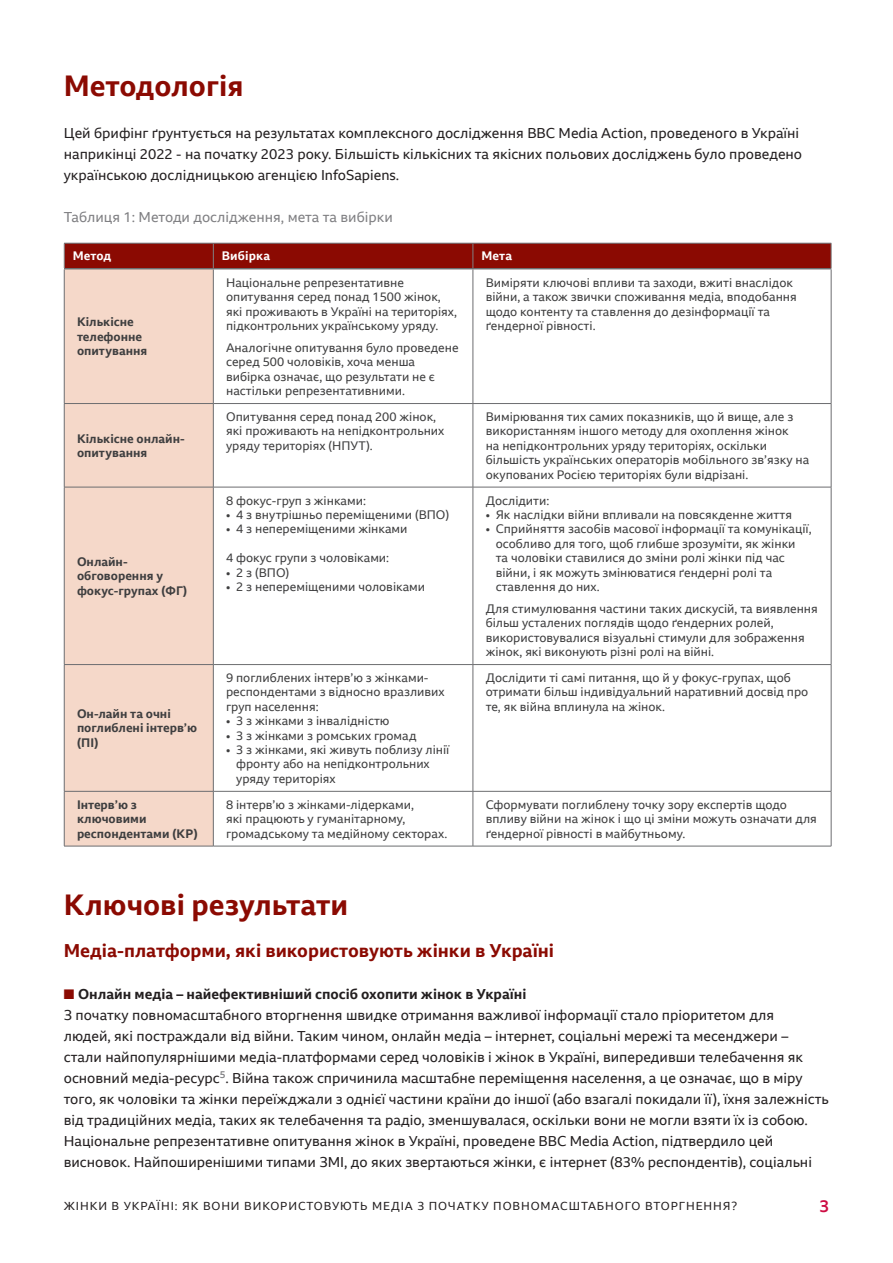
<style>
.page{position:relative;width:893px;height:1263px;background:#fff}
.page>*{position:absolute;margin:0;border:0;box-sizing:border-box;transform-origin:0 0}
.t1{font:700 28.5px "BBC Reith Sans";color:#8b0a02}
.t2{font:700 18px "BBC Reith Sans";color:#8b0a02}
.t3{font:500 16.5px "BBC Reith Sans";color:#cd0c43}
.t4{font:13.8px/21px "BBC Reith Sans";color:#231f20}
.t5{font:700 13.8px "BBC Reith Sans";color:#231f20}
.t6{font:13.8px "BBC Reith Sans";color:#808083}
.TABLE_BODY_CELL{font:12px/14.4px "BBC Reith Sans";color:#3e3e3f}
.TABLE_BODY_CELL-2{font:700 12px/14.4px "BBC Reith Sans";color:#3e3e3f}
.TABLE_BODY_CELL-3{font:700 12px "BBC Reith Sans";letter-spacing:.01em;color:#fff}
.t7{font:11.25px "BBC Reith Sans";letter-spacing:.08em;color:#231f20}
.s1{color:#8b0a02}
</style>
<div class="page">
<div style="left:65px;top:269px;width:148px;height:577px;background:#f5d8c9"></div>
<hr style="left:64px;top:269px;width:1px;height:134px;background:#6c6d70">
<hr style="left:213px;top:269px;width:1px;height:134px;background:#6c6d70">
<hr style="left:473px;top:269px;width:1px;height:134px;background:#6c6d70">
<hr style="left:831px;top:269px;width:1px;height:134px;background:#6c6d70">
<hr style="left:64px;top:404px;width:1px;height:83px;background:#6c6d70">
<hr style="left:213px;top:404px;width:1px;height:83px;background:#6c6d70">
<hr style="left:473px;top:404px;width:1px;height:83px;background:#6c6d70">
<hr style="left:831px;top:404px;width:1px;height:83px;background:#6c6d70">
<hr style="left:64px;top:487px;width:1px;height:177px;background:#6c6d70">
<hr style="left:213px;top:487px;width:1px;height:177px;background:#6c6d70">
<hr style="left:473px;top:487px;width:1px;height:177px;background:#6c6d70">
<hr style="left:831px;top:487px;width:1px;height:177px;background:#6c6d70">
<hr style="left:64px;top:665px;width:1px;height:126px;background:#6c6d70">
<hr style="left:213px;top:665px;width:1px;height:126px;background:#6c6d70">
<hr style="left:473px;top:665px;width:1px;height:126px;background:#6c6d70">
<hr style="left:831px;top:665px;width:1px;height:126px;background:#6c6d70">
<hr style="left:64px;top:791px;width:1px;height:55px;background:#6c6d70">
<hr style="left:213px;top:791px;width:1px;height:55px;background:#6c6d70">
<hr style="left:473px;top:791px;width:1px;height:55px;background:#6c6d70">
<hr style="left:831px;top:791px;width:1px;height:55px;background:#6c6d70">
<hr style="left:64px;top:403px;width:149px;height:1px;background:#6c6d70">
<hr style="left:64px;top:487px;width:149px;height:1px;background:#6c6d70">
<hr style="left:64px;top:664px;width:149px;height:1px;background:#6c6d70">
<hr style="left:64px;top:791px;width:149px;height:1px;background:#6c6d70">
<hr style="left:64px;top:846px;width:149px;height:1px;background:#6c6d70">
<hr style="left:213px;top:403px;width:260px;height:1px;background:#6c6d70">
<hr style="left:473px;top:403px;width:358px;height:1px;background:#6c6d70">
<hr style="left:213px;top:487px;width:260px;height:1px;background:#6c6d70">
<hr style="left:473px;top:487px;width:358px;height:1px;background:#6c6d70">
<hr style="left:213px;top:664px;width:260px;height:1px;background:#6c6d70">
<hr style="left:473px;top:664px;width:358px;height:1px;background:#6c6d70">
<hr style="left:213px;top:791px;width:260px;height:1px;background:#6c6d70">
<hr style="left:473px;top:791px;width:358px;height:1px;background:#6c6d70">
<hr style="left:213px;top:846px;width:260px;height:1px;background:#6c6d70">
<hr style="left:473px;top:846px;width:358px;height:1px;background:#6c6d70">
<div style="left:64px;top:243px;width:768px;height:26px;background:#8b0a02"></div>
<hr style="left:213px;top:243px;width:260px;height:1px;background:#6c6d70">
<hr style="left:473px;top:243px;width:358px;height:1px;background:#6c6d70">
<hr style="left:64px;top:268px;width:149px;height:1px;background:#6c6d70">
<hr style="left:213px;top:268px;width:260px;height:1px;background:#6c6d70">
<hr style="left:473px;top:268px;width:358px;height:1px;background:#6c6d70">
<hr style="left:64px;top:243px;width:149px;height:1px;background:#6c6d70">
<p class="t1" style="left:64px;top:68px;width:181px">Методологія</p>
<p class="t4" style="left:64px;top:122px;width:740px">Цей брифінг ґрунтується на результатах комплексного дослідження BBC Media Action, проведеного в Україні наприкінці 2022 - на початку 2023 року. Більшість кількісних та якісних польових досліджень було проведено українською дослідницькою агенцією InfoSapiens.</p>
<p class="t6" style="left:64px;top:208px;width:331px">Таблиця 1: Методи дослідження, мета та вибірки</p>
<p class="TABLE_BODY_CELL-3" style="left:73px;top:248px;width:40px">Метод</p>
<p class="TABLE_BODY_CELL-3" style="left:222px;top:248px;width:50px">Вибірка</p>
<p class="TABLE_BODY_CELL-3" style="left:481px;top:248px;width:32px">Мета</p>
<p class="TABLE_BODY_CELL-2" style="left:77px;top:315px;width:72px">Кількісне телефонне опитування</p>
<p class="TABLE_BODY_CELL-2" style="left:77px;top:431px;width:109px">Кількісне онлайн&shy;опитування</p>
<p class="TABLE_BODY_CELL-2" style="left:77px;top:554px;width:112px">Онлайн&shy;обговорення у фокус-групах (ФГ)</p>
<p class="TABLE_BODY_CELL-2" style="left:77px;top:706px;width:122px">Он-лайн та очні поглиблені інтерв’ю (ПІ)</p>
<p class="TABLE_BODY_CELL" style="left:226px;top:275px;width:232px">Національне репрезентативне опитування серед понад 1500 жінок, які проживають в Україні на територіях, підконтрольних українському уряду.</p>
<p class="TABLE_BODY_CELL" style="left:226px;top:340px;width:234px">Аналогічне опитування було проведене серед 500 чоловіків, хоча менша вибірка означає, що результати не є настільки репрезентативними.</p>
<p class="TABLE_BODY_CELL" style="left:486px;top:275px;width:313px">Виміряти ключові впливи та заходи, вжиті внаслідок війни, а також звички споживання медіа, вподобання щодо контенту та ставлення до дезінформації та ґендерної рівності.</p>
<p class="TABLE_BODY_CELL" style="left:226px;top:409px;width:220px">Опитування серед понад 200 жінок, які проживають на непідконтрольних уряду територіях (НПУТ).</p>
<p class="TABLE_BODY_CELL" style="left:486px;top:409px;width:325px">Вимірювання тих самих показників, що й вище, але з використанням іншого методу для охоплення жінок<br>на непідконтрольних уряду територіях, оскільки більшість українських операторів мобільного зв’язку на окупованих Росією територіях були відрізані.</p>
<p class="TABLE_BODY_CELL" style="left:226px;top:493px;width:141px">8 фокус-груп з жінками:</p>
<p class="TABLE_BODY_CELL" style="left:226px;top:507px;width:225px">• 4 з внутрішньо переміщеними (ВПО)</p>
<p class="TABLE_BODY_CELL" style="left:226px;top:522px;width:183px">• 4 з непереміщеними жінками</p>
<p class="TABLE_BODY_CELL" style="left:226px;top:550px;width:165px">4 фокус групи з чоловіками:</p>
<p class="TABLE_BODY_CELL" style="left:226px;top:565px;width:65px">• 2 з (ВПО)</p>
<p class="TABLE_BODY_CELL" style="left:226px;top:579px;width:201px">• 2 з непереміщеними чоловіками</p>
<p class="TABLE_BODY_CELL" style="left:226px;top:670px;width:220px">9 поглиблених інтерв’ю з жінками&shy;респондентами з відносно вразливих груп населення:</p>
<p class="TABLE_BODY_CELL" style="left:226px;top:713px;width:165px">• 3 з жінками з інвалідністю</p>
<p class="TABLE_BODY_CELL" style="left:226px;top:728px;width:192px">• 3 з жінками з ромських громад</p>
<p class="TABLE_BODY_CELL" style="left:236px;top:742px;width:215px;text-indent:-10px">• 3 з жінками, які живуть поблизу лінії фронту або на непідконтрольних уряду територіях</p>
<p class="TABLE_BODY_CELL" style="left:486px;top:493px;width:65px">Дослідити:</p>
<p class="TABLE_BODY_CELL" style="left:486px;top:507px;width:308px">• Як наслідки війни впливали на повсякденне життя</p>
<p class="TABLE_BODY_CELL" style="left:496px;top:522px;width:317px;text-indent:-10px">• Сприйняття засобів масової інформації та комунікації, особливо для того, щоб глибше зрозуміти, як жінки<br>та чоловіки ставилися до зміни ролі жінки під час війни, і як можуть змінюватися ґендерні ролі та ставлення до них.</p>
<p class="TABLE_BODY_CELL" style="left:486px;top:601px;width:334px">Для стимулювання частини таких дискусій, та виявлення більш усталених поглядів щодо ґендерних ролей, використовувалися візуальні стимули для зображення жінок, які виконують різні ролі на війні.</p>
<p class="TABLE_BODY_CELL" style="left:486px;top:670px;width:324px">Дослідити ті самі питання, що й у фокус-групах, щоб отримати більш індивідуальний наративний досвід про те, як війна вплинула на жінок.</p>
<p class="TABLE_BODY_CELL-2" style="left:77px;top:797px;width:122px">Інтерв’ю з ключовими респондентами (КР)</p>
<p class="TABLE_BODY_CELL" style="left:226px;top:797px;width:223px">8 інтерв’ю з жінками-лідерками,<br>які працюють у гуманітарному, громадському та медійному секторах.</p>
<p class="TABLE_BODY_CELL" style="left:486px;top:797px;width:333px">Сформувати поглиблену точку зору експертів щодо впливу війни на жінок і що ці зміни можуть означати для ґендерної рівності в майбутньому.</p>
<p class="t1" style="left:64px;top:887px;width:286px">Ключові результати</p>
<p class="t2" style="left:64px;top:939px;width:492px">Медіа-платформи, які використовують жінки в Україні</p>
<p class="t5" style="left:64px;top:985px;width:464px"><span class="s1">■</span> Онлайн медіа – найефективніший спосіб охопити жінок в Україні</p>
<p class="t4" style="left:64px;top:1004px;width:766px">З початку повномасштабного вторгнення швидке отримання важливої інформації стало пріоритетом для<br>людей, які постраждали від війни. Таким чином, онлайн медіа – інтернет, соціальні мережі та месенджери – стали найпопулярнішими медіа-платформами серед чоловіків і жінок в Україні, випередивши телебачення як основний медіа-ресурс<sup>5</sup>. Війна також спричинила масштабне переміщення населення, а це означає, що в міру того, як чоловіки та жінки переїжджали з однієї частини країни до іншої (або взагалі покидали її), їхня залежність від традиційних медіа, таких як телебачення та радіо, зменшувалася, оскільки вони не могли взяти їх із собою.<br>Національне репрезентативне опитування жінок в Україні, проведене BBC Media Action, підтвердило цей висновок. Найпоширенішими типами ЗМІ, до яких звертаються жінки, є інтернет (83% респондентів), соціальні</p>
<p class="t7" style="left:64px;top:1199px;width:675px">ЖІНКИ В УКРАЇНІ: ЯК ВОНИ ВИКОРИСТОВУЮТЬ МЕДІА З ПОЧАТКУ ПОВНОМАСШТАБНОГО ВТОРГНЕННЯ?</p>
<h3 class="t3" style="left:819px;top:1196px;width:11px">3</h3>
</div>
